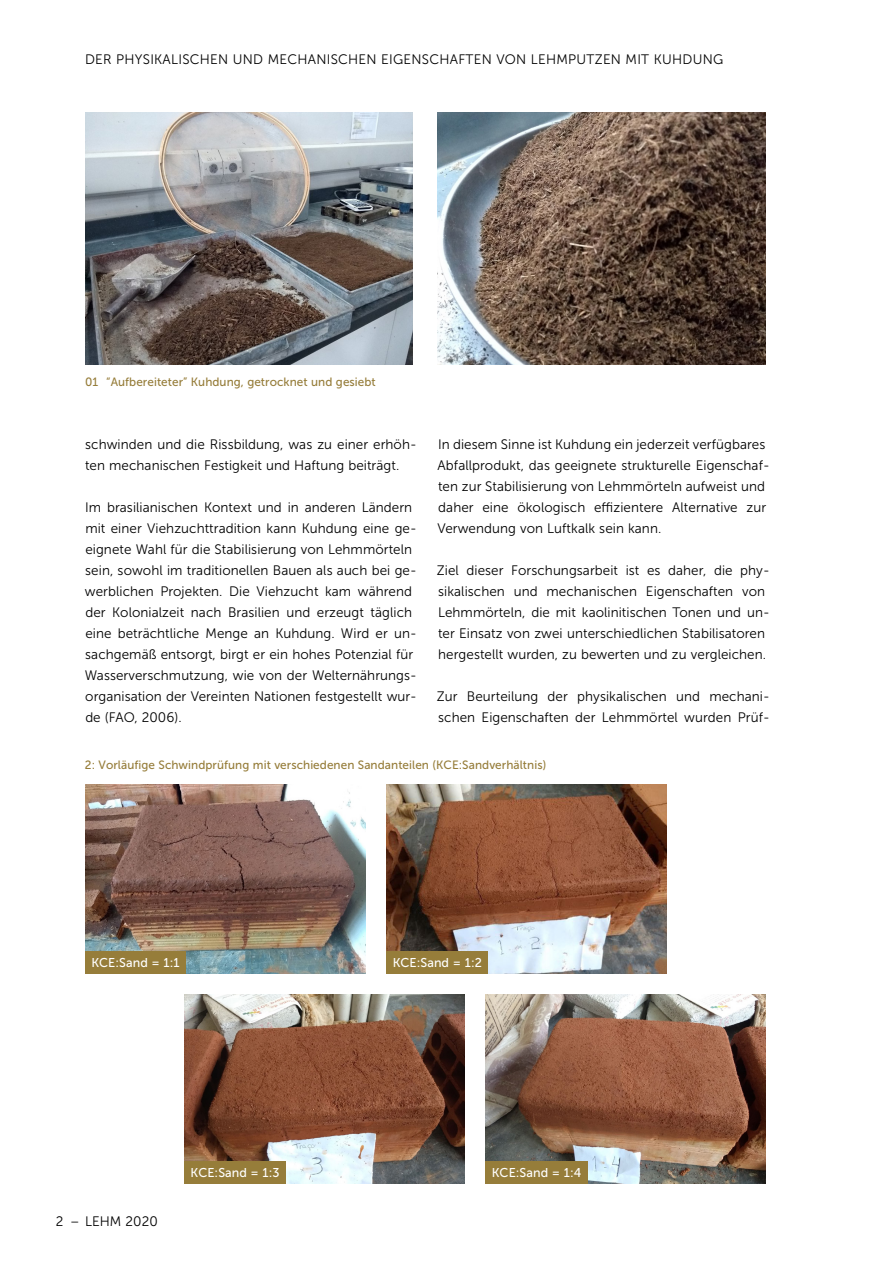
<style>
.page{position:relative;width:893px;height:1263px;background:#fff}
.page>*{position:absolute;margin:0;border:0;box-sizing:border-box;transform-origin:0 0}
.t1{font:13.65px/21px "Museo Sans 300";letter-spacing:.005em;color:#000}
.t2{font:12.75px "Museo Sans 500";letter-spacing:.005em;color:#fff}
.t3{font:12px "Museo Sans 500";letter-spacing:.005em;color:#967d3a}
</style>
<div class="page">
<img style="left:438px;top:112px;width:327px;height:252px">
<img style="left:85px;top:112px;width:327px;height:252px">
<img style="left:85px;top:785px;width:280px;height:188px">
<img style="left:386px;top:784px;width:280px;height:190px">
<img style="left:184px;top:994px;width:280px;height:189px">
<img style="left:485px;top:995px;width:280px;height:188px">
<div style="left:85px;top:951px;width:100px;height:22px;background:#967d3a"></div>
<div style="left:386px;top:951px;width:102px;height:22px;background:#967d3a"></div>
<div style="left:184px;top:1161px;width:102px;height:22px;background:#967d3a"></div>
<div style="left:485px;top:1161px;width:103px;height:22px;background:#967d3a"></div>
<p class="t1" style="left:85px;top:49px;width:640px">DER PHYSIKALISCHEN UND MECHANISCHEN EIGENSCHAFTEN VON LEHMPUTZEN MIT KUHDUNG</p>
<p class="t3" style="left:85px;top:375px;width:292px">01 “Aufbereiteter” Kuhdung, getrocknet und gesiebt</p>
<p class="t1" style="left:85px;top:433px;width:333px">schwinden und die Rissbildung, was zu einer erhöh&shy;ten mechanischen Festigkeit und Haftung beiträgt.</p>
<p class="t1" style="left:85px;top:496px;width:334px">Im brasilianischen Kontext und in anderen Ländern mit einer Viehzuchttradition kann Kuhdung eine ge&shy;eignete Wahl für die Stabilisierung von Lehmmörteln sein, sowohl im traditionellen Bauen als auch bei ge&shy;werblichen Projekten. Die Viehzucht kam während der Kolonialzeit nach Brasilien und erzeugt täglich eine beträchtliche Menge an Kuhdung. Wird er un&shy;sachgemäß entsorgt, birgt er ein hohes Potenzial für Wasserverschmutzung, wie von der Welternährungs&shy;organisation der Vereinten Nationen festgestellt wur&shy;de (FAO, 2006).</p>
<p class="t1" style="left:437px;top:433px;width:334px">In diesem Sinne ist Kuhdung ein jederzeit verfügbares Abfallprodukt, das geeignete strukturelle Eigenschaf&shy;ten zur Stabilisierung von Lehmmörteln aufweist und daher eine ökologisch effizientere Alternative zur Verwendung von Luftkalk sein kann.</p>
<p class="t1" style="left:437px;top:559px;width:334px">Ziel dieser Forschungsarbeit ist es daher, die phy&shy;sikalischen und mechanischen Eigenschaften von Lehmmörteln, die mit kaolinitischen Tonen und un&shy;ter Einsatz von zwei unterschiedlichen Stabilisatoren hergestellt wurden, zu bewerten und zu vergleichen.</p>
<p class="t1" style="left:437px;top:685px;width:334px">Zur Beurteilung der physikalischen und mechani&shy;schen Eigenschaften der Lehmmörtel wurden Prüf-</p>
<p class="t3" style="left:85px;top:758px;width:463px">2: Vorläufige Schwindprüfung mit verschiedenen Sandanteilen (KCE:Sandverhältnis)</p>
<p class="t2" style="left:92px;top:956px;width:90px">KCE:Sand = 1:1</p>
<p class="t2" style="left:393px;top:956px;width:91px">KCE:Sand = 1:2</p>
<p class="t1" style="left:56px;top:1210px;width:104px">2 – LEHM 2020</p>
<p class="t2" style="left:191px;top:1166px;width:90px">KCE:Sand = 1:3</p>
<p class="t2" style="left:492px;top:1166px;width:91px">KCE:Sand = 1:4</p>
</div>
